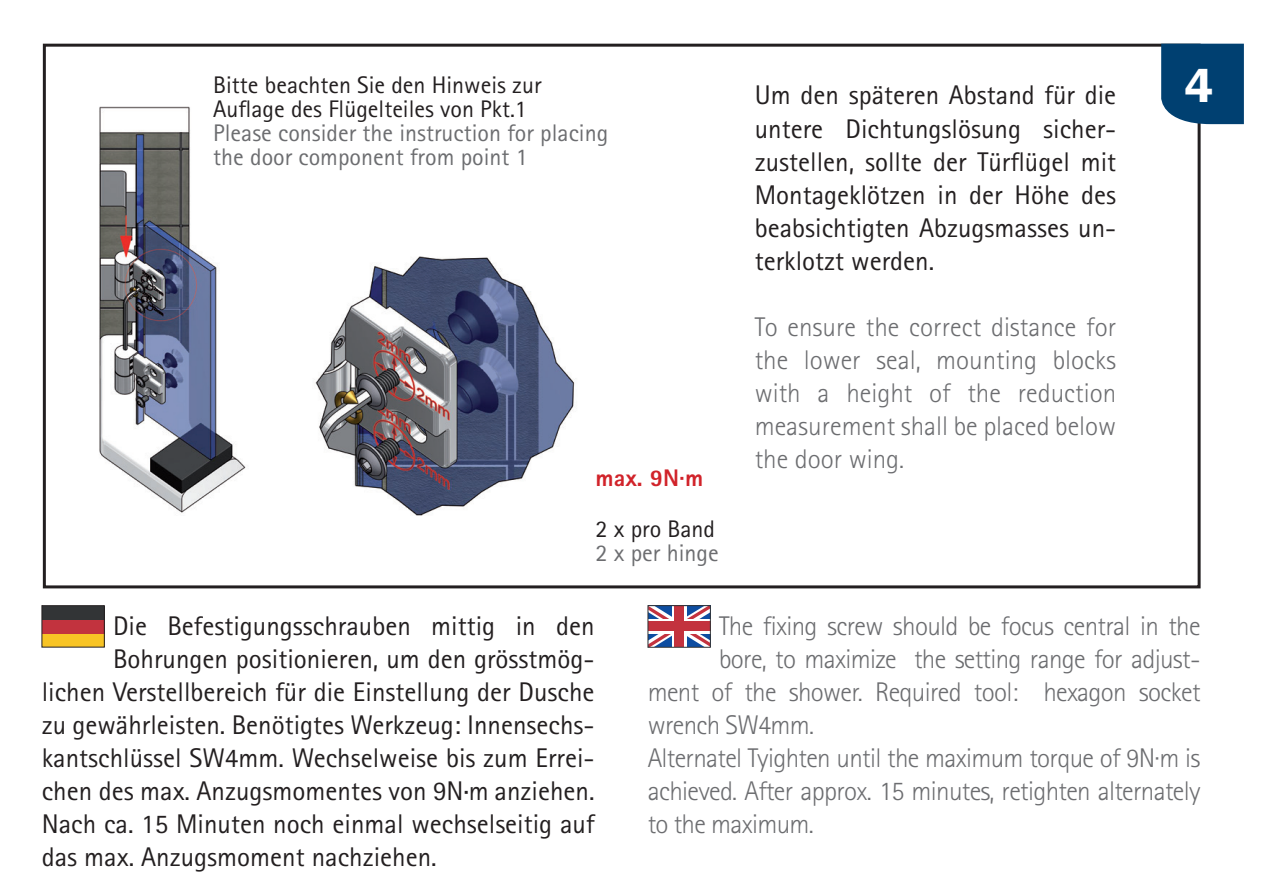
<style>
.page{position:relative;width:1262px;height:895px;background:#fff}
.page>*{position:absolute;margin:0;border:0;box-sizing:border-box;transform-origin:0 0}
.t1{font:600 48.9px "Franklin Got Itc TCE";color:#fff}
.t2{font:27px/33px "Rotis Sans Serif";color:#231f20;text-align:justify}
.t3{font:300 27px/33px "Rotis Sans Serif";letter-spacing:-.025em;color:#6c6d70;text-align:justify}
.t4{font:24px/24px "Rotis Sans Serif";color:#6c6d70}
.t5{font:24px/24px "Rotis Sans Serif";color:#231f20}
.t6{font:800 24px "Rotis Sans Serif";color:#d1232a}
.s1{font-weight:800;font-size:24px}
</style>
<div class="page">
<div style="left:43px;top:44px;width:1157px;height:544px;border:3px solid #231f20"></div>
<div style="left:1161px;top:44px;width:83px;height:80px;background:#004071"></div>
<svg style="left:650px;top:607px;width:58px;height:38px"></svg>
<div style="left:672px;top:605px;width:14px;height:42px;background:#fff"></div>
<svg style="left:650px;top:619px;width:58px;height:14px"></svg>
<div style="left:674px;top:605px;width:10px;height:42px;background:#c3323e"></div>
<div style="left:648px;top:621px;width:62px;height:9px;background:#c3323e"></div>
<div style="left:648px;top:605px;width:62px;height:42px;border:1px solid #323436"></div>
<div style="left:42px;top:633px;width:62px;height:14px;background:#f8c425"></div>
<div style="left:42px;top:619px;width:62px;height:14px;background:#c2333e"></div>
<div style="left:42px;top:605px;width:62px;height:14px;background:#323436"></div>
<div style="left:42px;top:605px;width:63px;height:42px;border:1px solid #231f20"></div>
<img style="left:99px;top:106px;width:476px;height:409px">
<p class="t5" style="left:213px;top:73px;width:330px">Bitte beachten Sie den Hinweis zur<br>Auflage des Flügelteiles von Pkt.1</p>
<p class="t4" style="left:213px;top:121px;width:396px">Please consider the instruction for placing the door component from point 1</p>
<p class="t6" style="left:596px;top:462px;width:109px">max. 9N·m</p>
<p class="t5" style="left:596px;top:517px;width:121px">2 x pro Band</p>
<p class="t4" style="left:596px;top:541px;width:125px">2 x per hinge</p>
<p class="t2" style="left:755px;top:79px;width:363px">Um den späteren Abstand für die untere Dichtungslösung sicher&shy;zustellen, sollte der Türflügel mit Montageklötzen in der Höhe des beabsichtigten Abzugsmasses un&shy;terklotzt werden.</p>
<p class="t3" style="left:755px;top:310px;width:363px">To ensure the correct distance for the lower seal, mounting blocks with a height of the reduction measurement shall be placed below the door wing.</p>
<h1 class="t1" style="left:1184px;top:58px;width:30px">4</h1>
<p class="t2" style="left:113px;top:608px;width:483px">Die Befestigungsschrauben mittig in den</p>
<p class="t2" style="left:113px;top:641px;width:483px">Bohrungen positionieren, um den grösstmög-</p>
<p class="t2" style="left:42px;top:674px;width:554px">lichen Verstellbereich für die Einstellung der Dusche</p>
<p class="t2" style="left:42px;top:707px;width:554px">zu gewährleisten. Benötigtes Werkzeug: Innensechs-</p>
<p class="t2" style="left:42px;top:740px;width:554px">kantschlüssel SW4mm. Wechselweise bis zum Errei-</p>
<p class="t2" style="left:42px;top:773px;width:554px">chen des max. Anzugsmomentes von 9N<span class="s1">·</span>m anziehen.</p>
<p class="t2" style="left:42px;top:806px;width:554px">Nach ca. 15 Minuten noch einmal wechselseitig auf</p>
<p class="t2" style="left:42px;top:839px;width:396px">das max. Anzugsmoment nachziehen.</p>
<p class="t3" style="left:719px;top:608px;width:483px">The fixing screw should be focus central in the</p>
<p class="t3" style="left:719px;top:641px;width:483px">bore, to maximize the setting range for adjust-</p>
<p class="t3" style="left:648px;top:674px;width:554px">ment of the shower. Required tool: hexagon socket</p>
<p class="t3" style="left:648px;top:707px;width:168px">wrench SW4mm.</p>
<p class="t3" style="left:648px;top:740px;width:554px">Alternatel Tyighten until the maximum torque of 9N·m is</p>
<p class="t3" style="left:648px;top:773px;width:554px">achieved. After approx. 15 minutes, retighten alternately</p>
<p class="t3" style="left:648px;top:806px;width:168px">to the maximum.</p>
</div>
